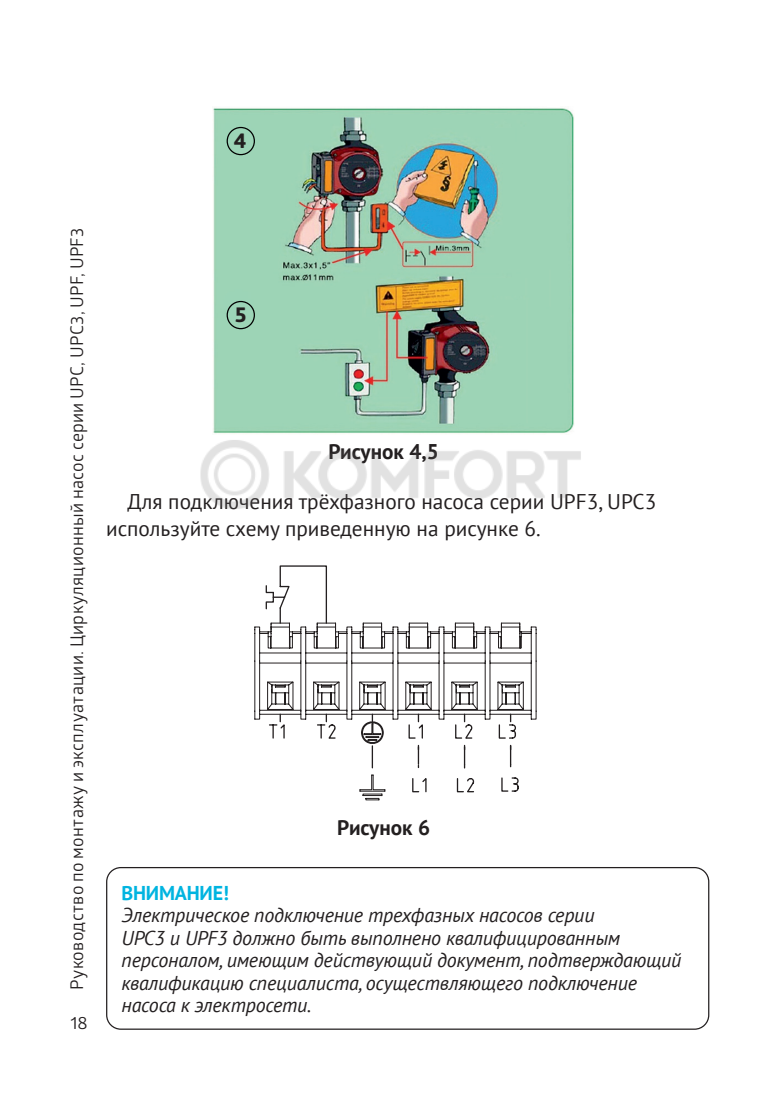
<style>
.page{position:relative;width:780px;height:1120px;background:#fff}
.page>*{position:absolute;margin:0;border:0;box-sizing:border-box;transform-origin:0 0}
.t1{font:21.25px/27.5px "PT Sans";color:#231f20}
.t2{font:700 21.25px "PT Sans";color:#231f20}
.t3{font:700 21.25px "Globerx";color:#231f20}
.t4{font:italic 20px/22.5px "PT Sans";letter-spacing:-.01em;color:#231f20}
.t5{font:700 20px "PT Sans";letter-spacing:-.01em;color:#00b4e0}
.t6{font:17.5px "Glober";letter-spacing:.02em;color:#231f20}
</style>
<div class="page">
<img style="left:213px;top:108px;width:361px;height:324px">
<svg style="left:254px;top:622px;width:282px;height:98px"></svg>
<svg style="left:365px;top:797px;width:15px;height:3px"></svg>
<svg style="left:265px;top:565px;width:254px;height:232px"></svg>
<div style="left:226px;top:127px;width:29px;height:28px;border:1px solid #000;border-radius:50%"></div>
<div style="left:226px;top:301px;width:29px;height:28px;border:1px solid #000;border-radius:50%"></div>
<div style="left:106px;top:867px;width:603px;height:163px;border:1px solid #231f20;border-radius:14px"></div>
<img style="left:200px;top:432px;width:381px;height:77px">
<p class="t3" style="left:234px;top:125px;width:14px">4</p>
<p class="t6" style="left:65px;top:990px;width:764px;rotate:-90deg">Руководство по монтажу и эксплуатации. Циркуляционный насос серии UPC, UPC3, UPF, UPF3</p>
<p class="t6" style="left:71px;top:1010px;width:19px">18</p>
<p class="t3" style="left:235px;top:299px;width:13px">5</p>
<p class="t2" style="left:328px;top:437px;width:112px">Рисунок 4,5</p>
<p class="t1" style="left:106px;top:487px;width:551px;text-indent:21px">Для подключения трёхфазного насоса серии UPF3, UPC3 используйте схему приведенную на рисунке 6.</p>
<p class="t2" style="left:337px;top:813px;width:94px">Рисунок 6</p>
<p class="t5" style="left:121px;top:879px;width:109px">ВНИМАНИЕ!</p>
<p class="t4" style="left:121px;top:903px;width:561px">Электрическое подключение трехфазных насосов серии<br>UPC3 и UPF3 должно быть выполнено квалифицированным персоналом, имеющим действующий документ, подтверждающий квалификацию специалиста, осуществляющего подключение насоса к электросети.</p>
</div>
